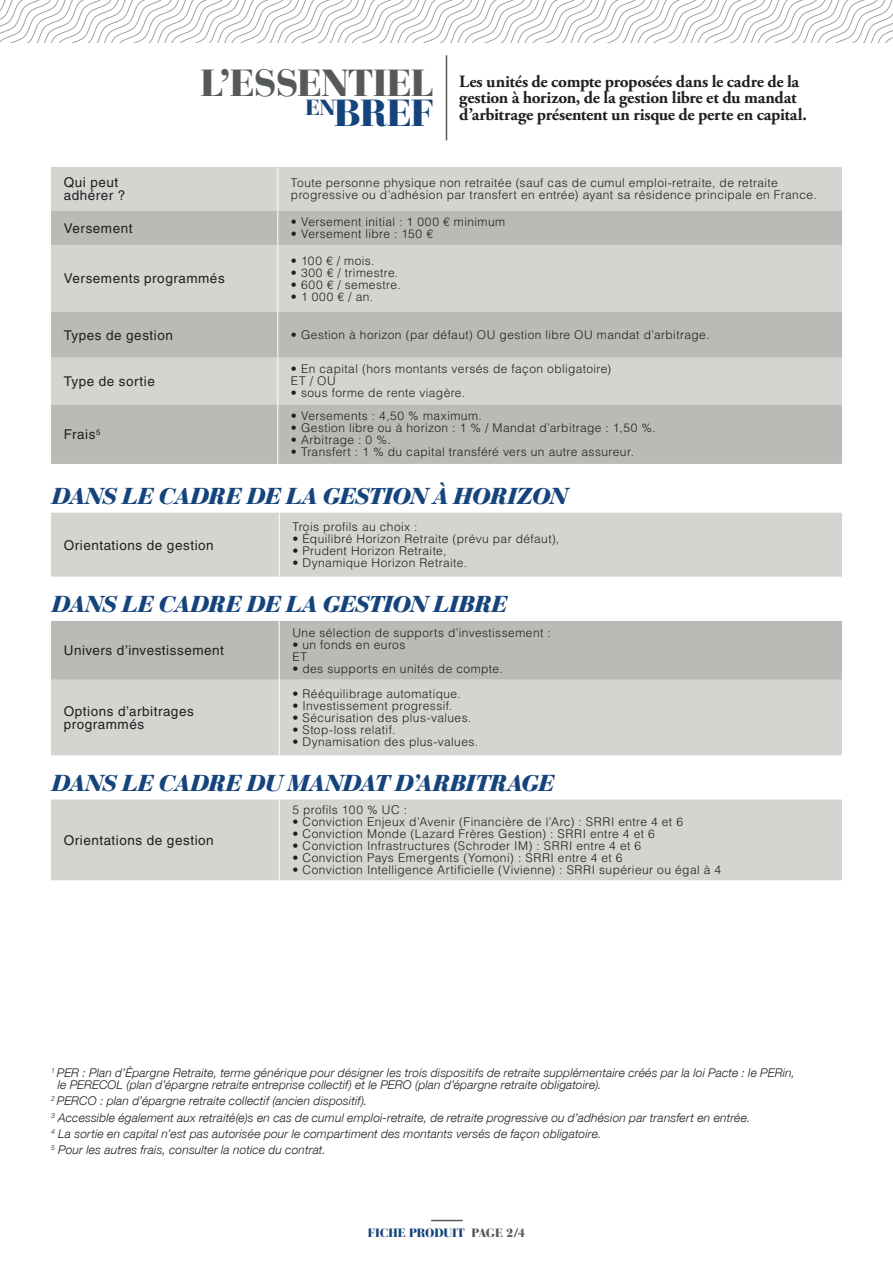
<style>
.page{position:relative;width:893px;height:1263px;background:#fff}
.page>*{position:absolute;margin:0;border:0;box-sizing:border-box;transform-origin:0 0}
.t1{font:900 37.5px "Bauer Bodoni Std";letter-spacing:-.025em;color:#555958}
.t2{font:900 37.5px "Bauer Bodoni Std";color:#15447d}
.titres_niveau_1_cor{font:italic 700 24px "Bauer Bod T";letter-spacing:-.02em;color:#15447d}
.texte_courant{font:700 17.25px/16.5px "Adobe Garamond Pro";letter-spacing:-.015em;color:#231f20}
.tableaux_cellules{font:13.5px "Helvetica LT Std";letter-spacing:.04em;color:#231f20}
.tableaux_cellules-2{font:300 12px/12px "Helvetica LT Std";letter-spacing:.035em;color:#231f20}
.mentions_légales{font:italic 300 12px/12px "Helvetica Neue";letter-spacing:.015em;color:#231f20}
.t3{font:900 12px "Bauer Bodoni Std";letter-spacing:-.015em;color:#15447d}
.s1{color:#555958}
</style>
<div class="page">
<svg style="left:0;top:0;width:893px;height:43px"></svg>
<div style="left:51px;top:167px;width:791px;height:43px;background:#d4d4d1"></div>
<svg style="left:51px;top:210px;width:791px;height:254px;background:#c5c6c2"></svg>
<hr style="left:277px;top:167px;width:1px;height:43px;background:#fff">
<hr style="left:277px;top:210px;width:1px;height:35px;background:#fff">
<hr style="left:277px;top:245px;width:1px;height:67px;background:#fff">
<hr style="left:277px;top:312px;width:1px;height:46px;background:#fff">
<hr style="left:277px;top:358px;width:1px;height:46px;background:#fff">
<hr style="left:277px;top:404px;width:1px;height:60px;background:#fff">
<div style="left:51px;top:513px;width:791px;height:64px;background:#d4d4d1"></div>
<hr style="left:279px;top:513px;width:1px;height:64px;background:#fff">
<div style="left:51px;top:621px;width:791px;height:59px;background:#babbb7"></div>
<div style="left:51px;top:680px;width:791px;height:75px;background:#d4d4d1"></div>
<hr style="left:279px;top:621px;width:1px;height:59px;background:#fff">
<hr style="left:279px;top:680px;width:1px;height:75px;background:#fff">
<div style="left:51px;top:799px;width:791px;height:81px;background:#d4d4d1"></div>
<hr style="left:279px;top:799px;width:1px;height:81px;background:#fff">
<hr style="left:446px;top:55px;width:1px;height:85px;background:#555958">
<hr style="left:431px;top:1220px;width:32px;height:1px;background:#555958">
<p class="tableaux_cellules" style="left:64px;top:174px;width:56px">Qui peut</p>
<p class="tableaux_cellules" style="left:64px;top:188px;width:63px">adhérer ?</p>
<p class="tableaux_cellules" style="left:64px;top:220px;width:70px">Versement</p>
<p class="t1" style="left:201px;top:60px;width:235px">L’ESSENTIEL</p>
<p class="t2" style="left:305px;top:90px;width:130px"><sup>EN</sup>BREF</p>
<p class="texte_courant" style="left:459px;top:73px;width:349px">Les unités de compte proposées dans le cadre de la gestion à horizon, de la gestion libre et du mandat d’arbitrage présentent un risque de perte en capital.</p>
<p class="tableaux_cellules-2" style="left:291px;top:177px;width:527px">Toute personne physique non retraitée (sauf cas de cumul emploi-retraite, de retraite progressive ou d’adhésion par transfert en entrée) ayant sa résidence principale en France.</p>
<p class="tableaux_cellules-2" style="left:291px;top:216px;width:216px">• Versement initial : 1 000 € minimum</p>
<p class="tableaux_cellules-2" style="left:291px;top:228px;width:144px">• Versement libre : 150 €</p>
<p class="tableaux_cellules" style="left:64px;top:271px;width:162px">Versements programmés</p>
<p class="tableaux_cellules-2" style="left:291px;top:254px;width:85px">• 100 € / mois.</p>
<p class="tableaux_cellules-2" style="left:291px;top:266px;width:109px">• 300 € / trimestre.</p>
<p class="tableaux_cellules-2" style="left:291px;top:278px;width:111px">• 600 € / semestre.</p>
<p class="tableaux_cellules-2" style="left:291px;top:290px;width:84px">• 1 000 € / an.</p>
<p class="tableaux_cellules" style="left:64px;top:327px;width:111px">Types de gestion</p>
<p class="tableaux_cellules-2" style="left:291px;top:329px;width:420px">• Gestion à horizon (par défaut) OU gestion libre OU mandat d’arbitrage.</p>
<p class="tableaux_cellules" style="left:64px;top:373px;width:93px">Type de sortie</p>
<p class="tableaux_cellules-2" style="left:291px;top:363px;width:322px">• En capital (hors montants versés de façon obligatoire)</p>
<p class="tableaux_cellules-2" style="left:291px;top:375px;width:46px">ET / OU</p>
<p class="tableaux_cellules-2" style="left:291px;top:387px;width:176px">• sous forme de rente viagère.</p>
<p class="tableaux_cellules-2" style="left:291px;top:410px;width:192px">• Versements : 4,50 % maximum.</p>
<p class="tableaux_cellules-2" style="left:291px;top:422px;width:366px">• Gestion libre ou à horizon : 1 % / Mandat d’arbitrage : 1,50 %.</p>
<p class="tableaux_cellules-2" style="left:291px;top:434px;width:101px">• Arbitrage : 0 %.</p>
<p class="tableaux_cellules-2" style="left:291px;top:446px;width:345px">• Transfert : 1 % du capital transféré vers un autre assureur.</p>
<p class="titres_niveau_1_cor" style="left:51px;top:482px;width:518px">DANS LE CADRE DE LA GESTION À HORIZON</p>
<p class="tableaux_cellules" style="left:64px;top:537px;width:151px">Orientations de gestion</p>
<p class="tableaux_cellules" style="left:64px;top:426px;width:38px">Frais<sup>5</sup></p>
<p class="tableaux_cellules-2" style="left:292px;top:521px;width:127px">Trois profils au choix :</p>
<p class="tableaux_cellules-2" style="left:292px;top:533px;width:268px">• Équilibré Horizon Retraite (prévu par défaut),</p>
<p class="tableaux_cellules-2" style="left:292px;top:545px;width:156px">• Prudent Horizon Retraite,</p>
<p class="tableaux_cellules-2" style="left:292px;top:557px;width:176px">• Dynamique Horizon Retraite.</p>
<p class="titres_niveau_1_cor" style="left:51px;top:590px;width:457px">DANS LE CADRE DE LA GESTION LIBRE</p>
<p class="tableaux_cellules" style="left:64px;top:643px;width:162px">Univers d’investissement</p>
<p class="tableaux_cellules-2" style="left:292px;top:626px;width:260px">Une sélection de supports d’investissement :</p>
<p class="tableaux_cellules-2" style="left:292px;top:638px;width:115px">• un fonds en euros</p>
<p class="tableaux_cellules-2" style="left:292px;top:650px;width:16px">ET</p>
<p class="tableaux_cellules-2" style="left:292px;top:662px;width:212px">• des supports en unités de compte.</p>
<p class="tableaux_cellules-2" style="left:292px;top:687px;width:170px">• Rééquilibrage automatique.</p>
<p class="tableaux_cellules-2" style="left:292px;top:699px;width:162px">• Investissement progressif.</p>
<p class="tableaux_cellules-2" style="left:292px;top:711px;width:181px">• Sécurisation des plus-values.</p>
<p class="tableaux_cellules-2" style="left:292px;top:723px;width:105px">• Stop-loss relatif.</p>
<p class="tableaux_cellules-2" style="left:292px;top:735px;width:187px">• Dynamisation des plus-values.</p>
<p class="titres_niveau_1_cor" style="left:51px;top:768px;width:504px">DANS LE CADRE DU MANDAT D’ARBITRAGE</p>
<p class="tableaux_cellules" style="left:64px;top:703px;width:132px">Options d’arbitrages</p>
<p class="tableaux_cellules" style="left:64px;top:716px;width:82px">programmés</p>
<p class="tableaux_cellules" style="left:64px;top:832px;width:151px">Orientations de gestion</p>
<p class="tableaux_cellules-2" style="left:292px;top:804px;width:116px">5 profils 100 % UC :</p>
<p class="tableaux_cellules-2" style="left:292px;top:816px;width:392px">• Conviction Enjeux d’Avenir (Financière de l’Arc) : SRRI entre 4 et 6</p>
<p class="tableaux_cellules-2" style="left:292px;top:828px;width:364px">• Conviction Monde (Lazard Frères Gestion) : SRRI entre 4 et 6</p>
<p class="tableaux_cellules-2" style="left:292px;top:840px;width:350px">• Conviction Infrastructures (Schroder IM) : SRRI entre 4 et 6</p>
<p class="tableaux_cellules-2" style="left:292px;top:852px;width:332px">• Conviction Pays Emergents (Yomoni) : SRRI entre 4 et 6</p>
<p class="tableaux_cellules-2" style="left:292px;top:864px;width:430px">• Conviction Intelligence Artificielle (Vivienne) : SRRI supérieur ou égal à 4</p>
<p class="mentions_légales" style="left:58px;top:1067px;width:739px;text-indent:-7px"><sup>1</sup> PER : Plan d’Épargne Retraite, terme générique pour désigner les trois dispositifs de retraite supplémentaire créés par la loi Pacte : le PERin, le PERECOL (plan d’épargne retraite entreprise collectif) et le PERO (plan d’épargne retraite obligatoire).</p>
<p class="mentions_légales" style="left:51px;top:1095px;width:318px"><sup>2</sup> PERCO : plan d’épargne retraite collectif (ancien dispositif).</p>
<p class="mentions_légales" style="left:51px;top:1111px;width:701px"><sup>3</sup> Accessible également aux retraité(e)s en cas de cumul emploi-retraite, de retraite progressive ou d’adhésion par transfert en entrée.</p>
<p class="mentions_légales" style="left:51px;top:1127px;width:552px"><sup>4</sup> La sortie en capital n’est pas autorisée pour le compartiment des montants versés de façon obligatoire.</p>
<p class="mentions_légales" style="left:51px;top:1144px;width:276px"><sup>5</sup> Pour les autres frais, consulter la notice du contrat.</p>
<p class="t3" style="left:368px;top:1225px;width:159px">FICHE PRODUIT <span class="s1">PAGE 2/4</span></p>
</div>
